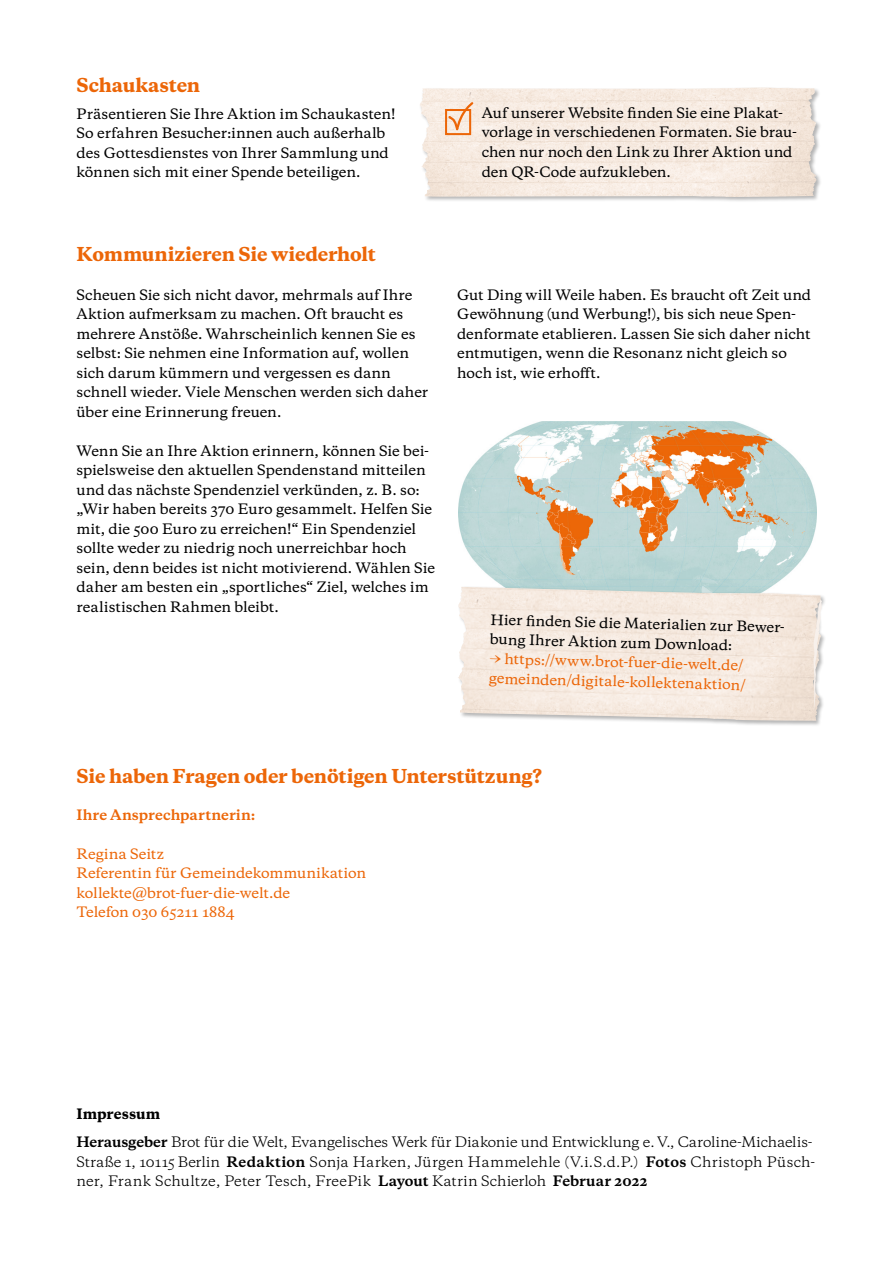
<style>
.page{position:relative;width:893px;height:1263px;background:#fff}
.page>*{position:absolute;margin:0;border:0;box-sizing:border-box;transform-origin:0 0}
.Copy{font:800 18px "Galaxie Copernicus";letter-spacing:-.015em;color:#ec6608}
.Copy-2{font:500 13.5px/19.5px "Galaxie Copernicus";letter-spacing:-.005em;color:#000}
.P_Rückseite{font:13.5px/19.5px "Galaxie Copernicus";color:#000}
.Copy-3{font:500 13.5px/19.5px "Galaxie Copernicus";letter-spacing:-.005em;color:#ec6608}
.Copy-4{font:700 13.5px "Galaxie Copernicus";letter-spacing:.005em;color:#ec6608}
.H1_Rückseite{font:800 13.5px "Galaxie Copernicus";letter-spacing:.005em;color:#000}
.s1{font-weight:700}
</style>
<div class="page">
<img style="left:458px;top:421px;width:359px;height:165px">
<div style="left:457px;top:586px;width:370px;height:141px;background:#000;opacity:.3"></div>
<img style="left:457px;top:589px;width:363px;height:132px">
<svg style="left:813px;top:599px;width:9px;height:112px"></svg>
<div style="left:419px;top:87px;width:403px;height:116px;background:#000;opacity:.3"></div>
<svg style="left:419px;top:88px;width:398px;height:109px;background:#f5e8de"></svg>
<p class="Copy" style="left:77px;top:73px;width:125px">Schaukasten</p>
<p class="Copy-2" style="left:77px;top:104px;width:321px">Präsentieren Sie Ihre Aktion im Schaukasten!<br>So erfahren Besucher:innen auch außerhalb des Gottesdienstes von Ihrer Sammlung und können sich mit einer Spende beteiligen.</p>
<p class="Copy-2" style="left:482px;top:103px;width:317px">Auf unserer Website finden Sie eine Plakat&shy;vorlage in verschiedenen Formaten. Sie brau&shy;chen nur noch den Link zu Ihrer Aktion und den QR-Code aufzukleben.</p>
<p class="Copy" style="left:77px;top:242px;width:301px">Kommunizieren Sie wiederholt</p>
<p class="Copy-2" style="left:77px;top:285px;width:353px">Scheuen Sie sich nicht davor, mehrmals auf Ihre Aktion aufmerksam zu machen. Oft braucht es mehrere Anstöße. Wahrscheinlich kennen Sie es selbst: Sie nehmen eine Information auf, wollen sich darum kümmern und vergessen es dann schnell wieder. Viele Menschen werden sich daher über eine Erinnerung freuen.</p>
<p class="Copy-2" style="left:77px;top:441px;width:360px">Wenn Sie an Ihre Aktion erinnern, können Sie bei&shy;spielsweise den aktuellen Spendenstand mitteilen und das nächste Spendenziel verkünden, z. B. so: „Wir haben bereits 370 Euro gesammelt. Helfen Sie mit, die 500 Euro zu erreichen!“ Ein Spendenziel sollte weder zu niedrig noch unerreichbar hoch sein, denn beides ist nicht motivierend. Wählen Sie daher am besten ein „sportliches“ Ziel, welches im realistischen Rahmen bleibt.</p>
<p class="Copy-2" style="left:457px;top:285px;width:355px">Gut Ding will Weile haben. Es braucht oft Zeit und Gewöhnung (und Werbung!), bis sich neue Spen&shy;denformate etablieren. Lassen Sie sich daher nicht entmutigen, wenn die Resonanz nicht gleich so hoch ist, wie erhofft.</p>
<p class="Copy-2" style="left:491px;top:608px;width:298px;line-height:20px;rotate:2deg">Hier fi nden Sie die Materialien zur Bewer&shy;bung Ihrer Aktion zum Download:</p>
<p class="Copy-3" style="left:490px;top:648px;width:259px;rotate:2deg"><span class="s1">→</span> https://www.brot-fuer-die-welt.de/ gemeinden/digitale-kollektenaktion/</p>
<p class="Copy" style="left:77px;top:764px;width:467px">Sie haben Fragen oder benötigen Unterstützung?</p>
<p class="Copy-4" style="left:77px;top:806px;width:180px">Ihre Ansprechpartnerin:</p>
<p class="Copy-3" style="left:77px;top:844px;width:89px">Regina Seitz</p>
<p class="Copy-3" style="left:77px;top:863px;width:291px">Referentin für Gemeindekommunikation</p>
<p class="Copy-3" style="left:77px;top:883px;width:215px">kollekte@brot-fuer-die-welt.de</p>
<p class="Copy-3" style="left:77px;top:902px;width:160px">Telefon 030 65211 1884</p>
<p class="H1_Rückseite" style="left:77px;top:1105px;width:85px">Impressum</p>
<p class="P_Rückseite" style="left:77px;top:1133px;width:740px"><span class="s1">Herausgeber</span> Brot für die Welt, Evangelisches Werk für Diakonie und Entwicklung e. V., Caroline-Michaelis-<br>Straße 1, 10115 Berlin <span class="s1">Redaktion</span> Sonja Harken, Jürgen Hammelehle (V.i.S.d.P.) <span class="s1">Fotos</span> Christoph Püsch&shy;ner, Frank Schultze, Peter Tesch, FreePik <span class="s1">Layout</span> Katrin Schierloh <span class="s1">Februar 2022</span></p>
</div>
